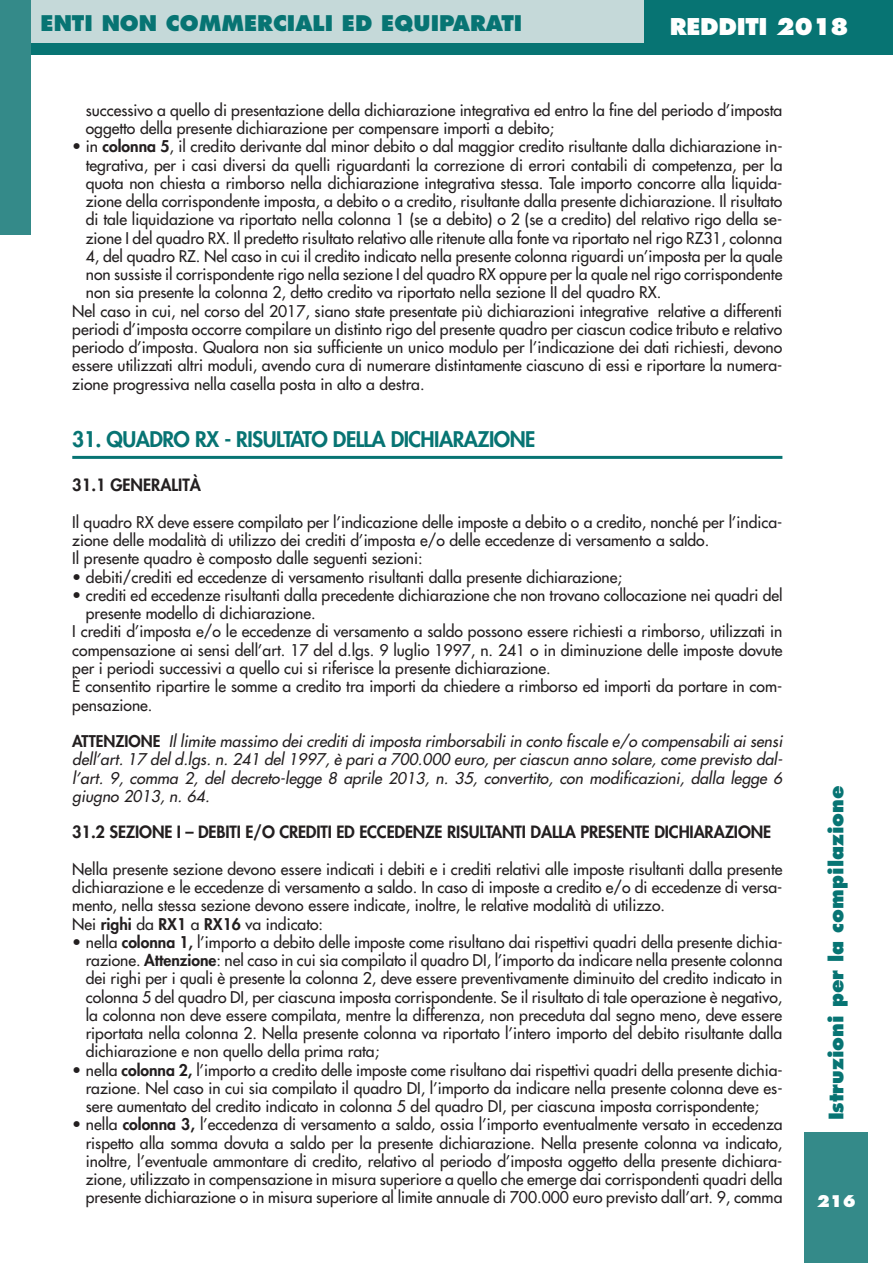
<style>
.page{position:relative;width:893px;height:1263px;background:#fff}
.page>*{position:absolute;margin:0;border:0;box-sizing:border-box;transform-origin:0 0}
.t1{font:800 22.5px "Futura";letter-spacing:-.015em;color:#fff}
.t2{font:800 21px "Futura";letter-spacing:-.025em;color:#077473}
.t3{font:800 21px "Futura";color:#077473}
.t4{font:800 19.5px "Futura";color:#077473}
.t5{font:800 16.5px "Futura";letter-spacing:-.01em;color:#231f20}
.t6{font:15.75px/18.3px "Futura";color:#231f20}
.t7{font:italic 15.75px/18.3px "Futura";color:#231f20;text-align:justify}
.t8{font:800 15.75px "Futura";color:#fff}
.s1{font-weight:800}
.s2{font-weight:800;font-style:normal}
</style>
<div class="page">
<hr style="left:72px;top:456px;width:710px;height:3px;background:#077473">
<div style="left:804px;top:1132px;width:64px;height:131px;background:#348a89"></div>
<div style="left:30px;top:0;width:863px;height:54px;background:#077473"></div>
<div style="left:30px;top:0;width:614px;height:43px;background:#c5d9d9"></div>
<div style="left:0;top:0;width:30px;height:235px;background:#348a89"></div>
<h2 class="t3" style="left:41px;top:14px;width:483px">ENTI NON COMMERCIALI ED EQUIPARATI</h2>
<h1 class="t1" style="left:670px;top:16px;width:181px">REDDITI 2018</h1>
<p class="t6" style="left:86px;top:102px;width:698px">successivo a quello di presentazione della dichiarazione integrativa ed entro la fine del periodo d’imposta oggetto della presente dichiarazione per compensare importi a debito;</p>
<p class="t6" style="left:72px;top:138px;width:712px">• in <span class="s1">colonna 5</span>, il credito derivante dal minor debito o dal maggior credito risultante dalla dichiarazione in-</p>
<p class="t6" style="left:86px;top:157px;width:698px">tegrativa, per i casi diversi da quelli riguardanti la correzione di errori contabili di competenza, per la</p>
<p class="t6" style="left:86px;top:175px;width:698px">quota non chiesta a rimborso nella dichiarazione integrativa stessa. Tale importo concorre alla liquida-</p>
<p class="t6" style="left:86px;top:193px;width:698px">zione della corrispondente imposta, a debito o a credito, risultante dalla presente dichiarazione. Il risultato</p>
<p class="t6" style="left:86px;top:211px;width:698px">di tale liquidazione va riportato nella colonna 1 (se a debito) o 2 (se a credito) del relativo rigo della se-</p>
<p class="t6" style="left:86px;top:230px;width:698px">zione I del quadro RX. Il predetto risultato relativo alle ritenute alla fonte va riportato nel rigo RZ31, colonna</p>
<p class="t6" style="left:86px;top:248px;width:698px">4, del quadro RZ. Nel caso in cui il credito indicato nella presente colonna riguardi un’imposta per la quale</p>
<p class="t6" style="left:86px;top:266px;width:698px">non sussiste il corrispondente rigo nella sezione I del quadro RX oppure per la quale nel rigo corrispondente</p>
<p class="t6" style="left:86px;top:284px;width:577px">non sia presente la colonna 2, detto credito va riportato nella sezione II del quadro RX.</p>
<p class="t6" style="left:72px;top:303px;width:711px">Nel caso in cui, nel corso del 2017, siano state presentate più dichiarazioni integrative relative a differenti</p>
<p class="t6" style="left:72px;top:321px;width:712px">periodi d’imposta occorre compilare un distinto rigo del presente quadro per ciascun codice tributo e relativo</p>
<p class="t6" style="left:72px;top:339px;width:712px">periodo d’imposta. Qualora non sia sufficiente un unico modulo per l’indicazione dei dati richiesti, devono</p>
<p class="t6" style="left:72px;top:357px;width:712px">essere utilizzati altri moduli, avendo cura di numerare distintamente ciascuno di essi e riportare la numera-</p>
<p class="t6" style="left:72px;top:376px;width:354px">zione progressiva nella casella posta in alto a destra.</p>
<h2 class="t2" style="left:72px;top:430px;width:465px">31. QUADRO RX - RISULTATO DELLA DICHIARAZIONE</h2>
<p class="t5" style="left:72px;top:477px;width:130px">31.1 GENERALITÀ</p>
<p class="t6" style="left:72px;top:514px;width:712px">Il quadro RX deve essere compilato per l’indicazione delle imposte a debito o a credito, nonché per l’indica&shy;zione delle modalità di utilizzo dei crediti d’imposta e/o delle eccedenze di versamento a saldo.<br>Il presente quadro è composto dalle seguenti sezioni:</p>
<p class="t6" style="left:72px;top:569px;width:551px">• debiti/crediti ed eccedenze di versamento risultanti dalla presente dichiarazione;</p>
<p class="t6" style="left:72px;top:587px;width:712px">• crediti ed eccedenze risultanti dalla precedente dichiarazione che non trovano collocazione nei quadri del</p>
<p class="t6" style="left:86px;top:605px;width:231px">presente modello di dichiarazione.</p>
<p class="t6" style="left:72px;top:624px;width:712px">I crediti d’imposta e/o le eccedenze di versamento a saldo possono essere richiesti a rimborso, utilizzati in</p>
<p class="t6" style="left:72px;top:642px;width:712px">compensazione ai sensi dell’art. 17 del d.lgs. 9 luglio 1997, n. 241 o in diminuzione delle imposte dovute</p>
<p class="t6" style="left:72px;top:660px;width:480px">per i periodi successivi a quello cui si riferisce la presente dichiarazione.</p>
<p class="t6" style="left:72px;top:678px;width:712px">È consentito ripartire le somme a credito tra importi da chiedere a rimborso ed importi da portare in com-</p>
<p class="t6" style="left:72px;top:697px;width:82px">pensazione.</p>
<p class="t7" style="left:72px;top:733px;width:714px"><span class="s2">ATT E N Z I O N E</span> Il limite massimo dei crediti di imposta rimborsabili in conto fiscale e/o compensabili ai sensi dell’art. 17 del d.lgs. n. 241 del 1997, è pari a 700.000 euro, per ciascun anno solare, come previsto dal&shy;l’art. 9, comma 2, del decreto-legge 8 aprile 2013, n. 35, convertito, con modificazioni, dalla legge 6 giugno 2013, n. 64.</p>
<p class="t5" style="left:72px;top:824px;width:700px">31.2 SEZIONE I – DEBITI E/O CREDITI ED ECCEDENZE RISULTANTI DALLA PRESENTE DICHIARAZIONE</p>
<p class="t6" style="left:72px;top:861px;width:712px">Nella presente sezione devono essere indicati i debiti e i crediti relativi alle imposte risultanti dalla presente dichiarazione e le eccedenze di versamento a saldo. In caso di imposte a credito e/o di eccedenze di versa&shy;mento, nella stessa sezione devono essere indicate, inoltre, le relative modalità di utilizzo.<br>Nei <span class="s1">righi</span> da <span class="s1">RX1</span> a <span class="s1">RX16</span> va indicato:</p>
<p class="t6" style="left:86px;top:934px;width:698px;text-align:justify;text-indent:-14px">• nella <span class="s1">colonna 1,</span> l’importo a debito delle imposte come risultano dai rispettivi quadri della presente dichia&shy;razione. <span class="s1">Attenzione</span>: nel caso in cui sia compilato il quadro DI, l’importo da indicare nella presente colonna dei righi per i quali è presente la colonna 2, deve essere preventivamente diminuito del credito indicato in colonna 5 del quadro DI, per ciascuna imposta corrispondente. Se il risultato di tale operazione è negativo, la colonna non deve essere compilata, mentre la differenza, non preceduta dal segno meno, deve essere riportata nella colonna 2. Nella presente colonna va riportato l’intero importo del debito risultante dalla dichiarazione e non quello della prima rata;</p>
<p class="t6" style="left:86px;top:1062px;width:698px;text-align:justify;text-indent:-13px">• nella <span class="s1">colonna 2,</span> l’importo a credito delle imposte come risultano dai rispettivi quadri della presente dichia&shy;razione. Nel caso in cui sia compilato il quadro DI, l’importo da indicare nella presente colonna deve es&shy;sere aumentato del credito indicato in colonna 5 del quadro DI, per ciascuna imposta corrispondente;</p>
<p class="t6" style="left:86px;top:1116px;width:698px;text-align:justify;text-indent:-14px">• nella <span class="s1">colonna 3,</span> l’eccedenza di versamento a saldo, ossia l’importo eventualmente versato in eccedenza rispetto alla somma dovuta a saldo per la presente dichiarazione. Nella presente colonna va indicato, inoltre, l’eventuale ammontare di credito, relativo al periodo d’imposta oggetto della presente dichiara&shy;zione, utilizzato in compensazione in misura superiore a quello che emerge dai corrispondenti quadri della presente dichiarazione o in misura superiore al limite annuale di 700.000 euro previsto dall’art. 9, comma</p>
<p class="t4" style="left:827px;top:1120px;width:336px;rotate:-90deg">Istruzioni per la compilazione</p>
<p class="t8" style="left:817px;top:1194px;width:41px">216</p>
</div>
